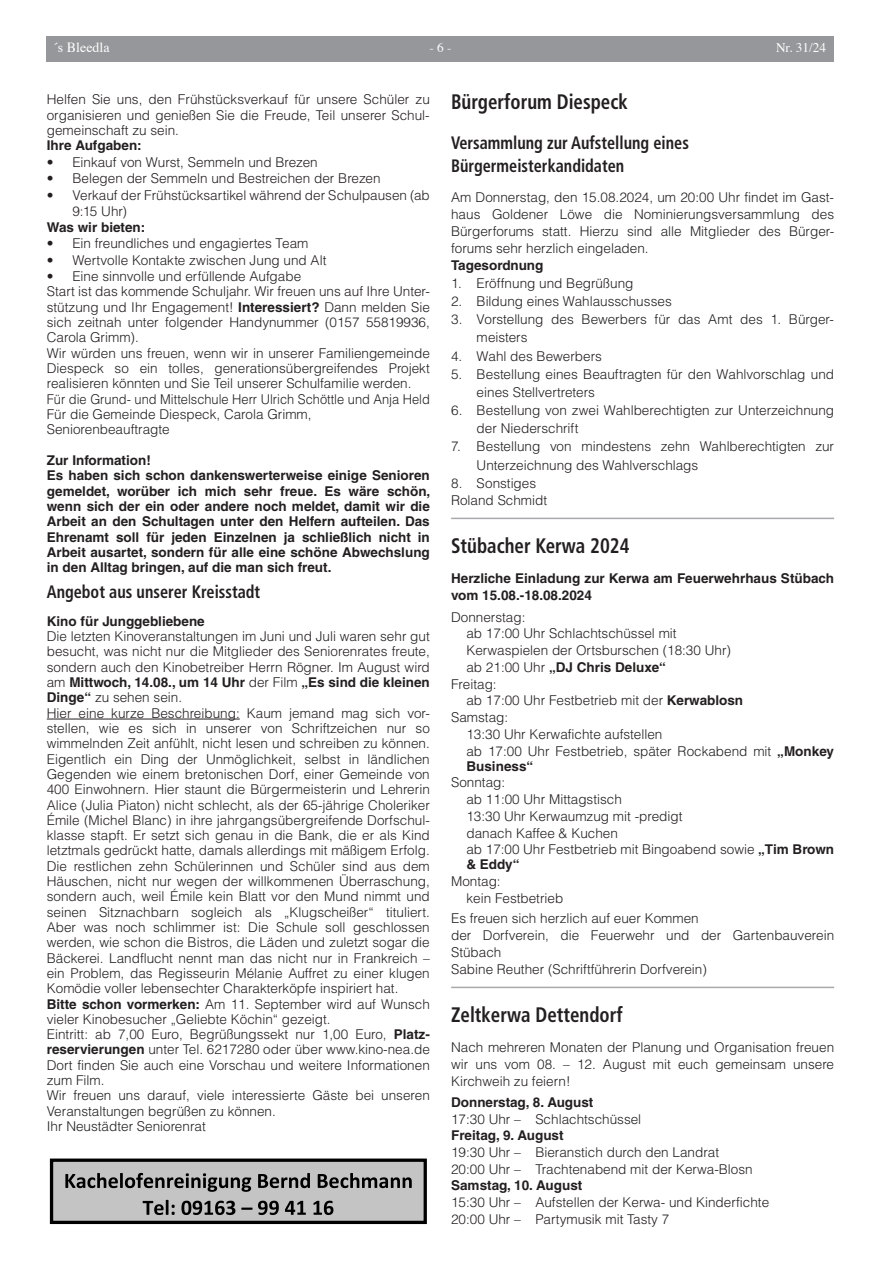
<style>
.page{position:relative;width:881px;height:1263px;background:#fff}
.page>*{position:absolute;margin:0;border:0;box-sizing:border-box;transform-origin:0 0}
.t1{font:700 condensed 21px "Frutiger LT";color:#231f20;scale:.9 1}
.t2{font:700 condensed 18px/23px "Frutiger LT";color:#231f20;scale:.9 1}
.t3{font:13.95px "Times";color:#fff}
.t4{font:300 13.5px/15.3px "Helvetica LT";color:#231f20}
.t5{font:700 13.5px/15.3px "Helvetica LT";color:#231f20}
.t6{font:13.2px "Times";color:#fff}
.s1{font-weight:700}
.s2{font-weight:300}
</style>
<div class="page">
<div style="left:47px;top:36px;width:786px;height:26px;background:#95979a"></div>
<hr style="left:451px;top:518px;width:382px;height:1px;background:#a8a9ad">
<hr style="left:451px;top:987px;width:382px;height:1px;background:#a8a9ad">
<hr style="left:47px;top:719px;width:193px;height:1px;background:#231f20">
<div style="left:51px;top:1160px;width:374px;height:62px;background:#c4c4c4"></div>
<div style="left:50px;top:1158px;width:376px;height:66px;border:3px solid #000"></div>
<svg style="left:65px;top:1173px;width:186px;height:19px"></svg>
<svg style="left:258px;top:1173px;width:52px;height:15px"></svg>
<svg style="left:317px;top:1173px;width:94px;height:15px"></svg>
<svg style="left:143px;top:1200px;width:31px;height:15px"></svg>
<svg style="left:181px;top:1201px;width:54px;height:14px"></svg>
<svg style="left:241px;top:1207px;width:11px;height:3px"></svg>
<svg style="left:258px;top:1201px;width:21px;height:14px"></svg>
<svg style="left:285px;top:1201px;width:21px;height:14px"></svg>
<svg style="left:313px;top:1201px;width:20px;height:14px"></svg>
<p class="t3" style="left:53px;top:34px;width:58px">´s Bleedla</p>
<p class="t6" style="left:429px;top:35px;width:24px">- 6 -</p>
<p class="t6" style="left:775px;top:35px;width:52px">Nr. 31/24</p>
<p class="t4" style="left:47px;top:92px;width:384px;text-align:justify">Helfen Sie uns, den Frühstücksverkauf für unsere Schüler zu organisieren und genießen Sie die Freude, Teil unserer Schul&shy;gemeinschaft zu sein.</p>
<p class="t5" style="left:47px;top:138px;width:96px">Ihre Aufgaben:</p>
<p class="t4" style="left:47px;top:154px;width:272px">• Einkauf von Wurst, Semmeln und Brezen</p>
<p class="t4" style="left:47px;top:171px;width:335px">• Belegen der Semmeln und Bestreichen der Brezen</p>
<p class="t4" style="left:72px;top:187px;width:359px;line-height:16.5px;text-indent:-26px">• Verkauf der Frühstücksartikel während der Schulpausen (ab<br>9:15 Uhr)</p>
<p class="t5" style="left:47px;top:219px;width:100px">Was wir bieten:</p>
<p class="t4" style="left:47px;top:236px;width:263px">• Ein freundliches und engagiertes Team</p>
<p class="t4" style="left:47px;top:252px;width:281px">• Wertvolle Kontakte zwischen Jung und Alt</p>
<p class="t4" style="left:47px;top:269px;width:384px">• Eine sinnvolle und erfüllende Aufgabe<br>Start ist das kommende Schuljahr. Wir freuen uns auf Ihre Unter&shy;stützung und Ihr Engagement! <span class="s1">Interessiert?</span> Dann melden Sie sich zeitnah unter folgender Handynummer (0157 55819936, Carola Grimm).<br>Wir würden uns freuen, wenn wir in unserer Familiengemeinde Diespeck so ein tolles, generationsübergreifendes Projekt realisieren könnten und Sie Teil unserer Schulfamilie werden.<br>Für die Grund- und Mittelschule Herr Ulrich Schöttle und Anja Held Für die Gemeinde Diespeck, Carola Grimm, Seniorenbeauftragte</p>
<p class="t5" style="left:47px;top:452px;width:385px">Zur Information!<br>Es haben sich schon dankenswerterweise einige Senioren gemeldet, worüber ich mich sehr freue. Es wäre schön, wenn sich der ein oder andere noch meldet, damit wir die Arbeit an den Schultagen unter den Helfern aufteilen. Das Ehrenamt soll für jeden Einzelnen ja schließlich nicht in Arbeit ausartet, sondern für alle eine schöne Abwechslung in den Alltag bringen, auf die man sich freut.</p>
<h2 class="t2" style="left:47px;top:580px;width:239px">Angebot aus unserer Kreisstadt</h2>
<p class="t5" style="left:47px;top:613px;width:159px">Kino für Junggebliebene</p>
<p class="t4" style="left:47px;top:628px;width:384px">Die letzten Kinoveranstaltungen im Juni und Juli waren sehr gut besucht, was nicht nur die Mitglieder des Seniorenrates freute, sondern auch den Kinobetreiber Herrn Rögner. Im August wird am <span class="s1">Mittwoch, 14.08., um 14 Uhr</span> der Film <span class="s1">„Es sind die kleinen Dinge“</span> zu sehen sein.<br>Hier eine kurze Beschreibung: Kaum jemand mag sich vor&shy;stellen, wie es sich in unserer von Schriftzeichen nur so wimmelnden Zeit anfühlt, nicht lesen und schreiben zu können.<br>Eigentlich ein Ding der Unmöglichkeit, selbst in ländlichen Gegenden wie einem bretonischen Dorf, einer Gemeinde von 400 Einwohnern. Hier staunt die Bürgermeisterin und Lehrerin Alice (Julia Piaton) nicht schlecht, als der 65-jährige Choleriker Émile (Michel Blanc) in ihre jahrgangsübergreifende Dorfschul&shy;klasse stapft. Er setzt sich genau in die Bank, die er als Kind letztmals gedrückt hatte, damals allerdings mit mäßigem Erfolg.<br>Die restlichen zehn Schülerinnen und Schüler sind aus dem Häuschen, nicht nur wegen der willkommenen Überraschung, sondern auch, weil Émile kein Blatt vor den Mund nimmt und seinen Sitznachbarn sogleich als „Klugscheißer“ tituliert.<br>Aber was noch schlimmer ist: Die Schule soll geschlossen werden, wie schon die Bistros, die Läden und zuletzt sogar die Bäckerei. Landflucht nennt man das nicht nur in Frankreich – ein Problem, das Regisseurin Mélanie Auffret zu einer klugen Komödie voller lebensechter Charakterköpfe inspiriert hat.<br><span class="s1">Bitte schon vormerken:</span> Am 11. September wird auf Wunsch vieler Kinobesucher „Geliebte Köchin“ gezeigt.<br>Eintritt: ab 7,00 Euro, Begrüßungssekt nur 1,00 Euro, <span class="s1">Platz&shy;reservierungen</span> unter Tel. 6217280 oder über www.kino-nea.de Dort finden Sie auch eine Vorschau und weitere Informationen zum Film.<br>Wir freuen uns darauf, viele interessierte Gäste bei unseren Veranstaltungen begrüßen zu können.<br>Ihr Neustädter Seniorenrat</p>
<h1 class="t1" style="left:451px;top:90px;width:198px">Bürgerforum Diespeck</h1>
<h2 class="t2" style="left:451px;top:132px;width:265px">Versammlung zur Aufstellung eines<br>Bürgermeisterkandidaten</h2>
<p class="t4" style="left:451px;top:189px;width:384px;line-height:17px;text-align:justify">Am Donnerstag, den 15.08.2024, um 20:00 Uhr findet im Gast&shy;haus Goldener Löwe die Nominierungsversammlung des Bürgerforums statt. Hierzu sind alle Mitglieder des Bürger&shy;forums sehr herzlich eingeladen.</p>
<p class="t5" style="left:451px;top:257px;width:94px">Tagesordnung</p>
<p class="t4" style="left:451px;top:275px;width:184px">1. Eröffnung und Begrüßung</p>
<p class="t4" style="left:451px;top:294px;width:222px">2. Bildung eines Wahlausschusses</p>
<p class="t4" style="left:476px;top:310px;width:359px;line-height:18.1px;text-indent:-26px">3. Vorstellung des Bewerbers für das Amt des 1. Bürger&shy;meisters</p>
<p class="t4" style="left:451px;top:348px;width:152px">4. Wahl des Bewerbers</p>
<p class="t4" style="left:476px;top:365px;width:359px;line-height:18.1px;text-indent:-26px">5. Bestellung eines Beauftragten für den Wahlvorschlag und eines Stellvertreters</p>
<p class="t4" style="left:476px;top:401px;width:359px;line-height:18.1px;text-indent:-26px">6. Bestellung von zwei Wahlberechtigten zur Unterzeichnung der Niederschrift</p>
<p class="t4" style="left:476px;top:437px;width:359px;line-height:18.1px;text-indent:-26px">7. Bestellung von mindestens zehn Wahlberechtigten zur<br>Unterzeichnung des Wahlverschlags</p>
<p class="t4" style="left:451px;top:474px;width:98px;line-height:17px">8. Sonstiges<br>Roland Schmidt</p>
<h1 class="t1" style="left:451px;top:533px;width:200px">Stübacher Kerwa 2024</h1>
<p class="t5" style="left:451px;top:569px;width:384px;line-height:17px">Herzliche Einladung zur Kerwa am Feuerwehrhaus Stübach vom 15.08.-18.08.2024</p>
<p class="t4" style="left:451px;top:609px;width:76px">Donnerstag:</p>
<p class="t4" style="left:466px;top:626px;width:212px">ab 17:00 Uhr Schlachtschüssel mit</p>
<p class="t4" style="left:466px;top:642px;width:266px">Kerwaspielen der Ortsburschen (18:30 Uhr)</p>
<p class="t5" style="left:466px;top:659px;width:201px"><span class="s2">ab 21:00 Uhr</span> „DJ Chris Deluxe“</p>
<p class="t4" style="left:451px;top:676px;width:47px">Freitag:</p>
<p class="t4" style="left:466px;top:693px;width:278px">ab 17:00 Uhr Festbetrieb mit der <span class="s1">Kerwablosn</span></p>
<p class="t4" style="left:451px;top:709px;width:59px">Samstag:</p>
<p class="t4" style="left:466px;top:726px;width:197px">13:30 Uhr Kerwafichte aufstellen</p>
<p class="t4" style="left:466px;top:743px;width:369px">ab 17:00 Uhr Festbetrieb, später Rockabend mit <span class="s1">„Monkey</span></p>
<p class="t5" style="left:466px;top:758px;width:68px">Business“</p>
<p class="t4" style="left:466px;top:774px;width:369px;line-height:16.8px;text-indent:-15px">Sonntag:<br>ab 11:00 Uhr Mittagstisch<br>13:30 Uhr Kerwaumzug mit -predigt<br>danach Kaffee &amp; Kuchen<br>ab 17:00 Uhr Festbetrieb mit Bingoabend sowie <span class="s1">„Tim Brown</span></p>
<p class="t5" style="left:466px;top:857px;width:54px">&amp; Eddy“</p>
<p class="t4" style="left:466px;top:873px;width:98px;line-height:16.8px;text-indent:-15px">Montag:<br>kein Festbetrieb</p>
<p class="t4" style="left:451px;top:909px;width:384px;line-height:17px">Es freuen sich herzlich auf euer Kommen<br>der Dorfverein, die Feuerwehr und der Gartenbauverein Stübach<br>Sabine Reuther (Schriftführerin Dorfverein)</p>
<h1 class="t1" style="left:451px;top:1002px;width:192px">Zeltkerwa Dettendorf</h1>
<p class="t4" style="left:451px;top:1038px;width:384px;line-height:17px;text-align:justify">Nach mehreren Monaten der Planung und Organisation freuen wir uns vom 08. – 12. August mit euch gemeinsam unsere Kirchweih zu feiern!</p>
<p class="t5" style="left:451px;top:1094px;width:144px">Donnerstag, 8. August</p>
<p class="t4" style="left:451px;top:1111px;width:191px">17:30 Uhr – Schlachtschüssel</p>
<p class="t5" style="left:451px;top:1128px;width:114px">Freitag, 9. August</p>
<p class="t4" style="left:451px;top:1144px;width:303px;line-height:16.8px">19:30 Uhr – Bieranstich durch den Landrat<br>20:00 Uhr – Trachtenabend mit der Kerwa-Blosn</p>
<p class="t5" style="left:451px;top:1178px;width:133px">Samstag, 10. August</p>
<p class="t4" style="left:451px;top:1194px;width:319px;line-height:16.8px">15:30 Uhr – Aufstellen der Kerwa- und Kinderfichte<br>20:00 Uhr – Partymusik mit Tasty 7</p>
</div>
